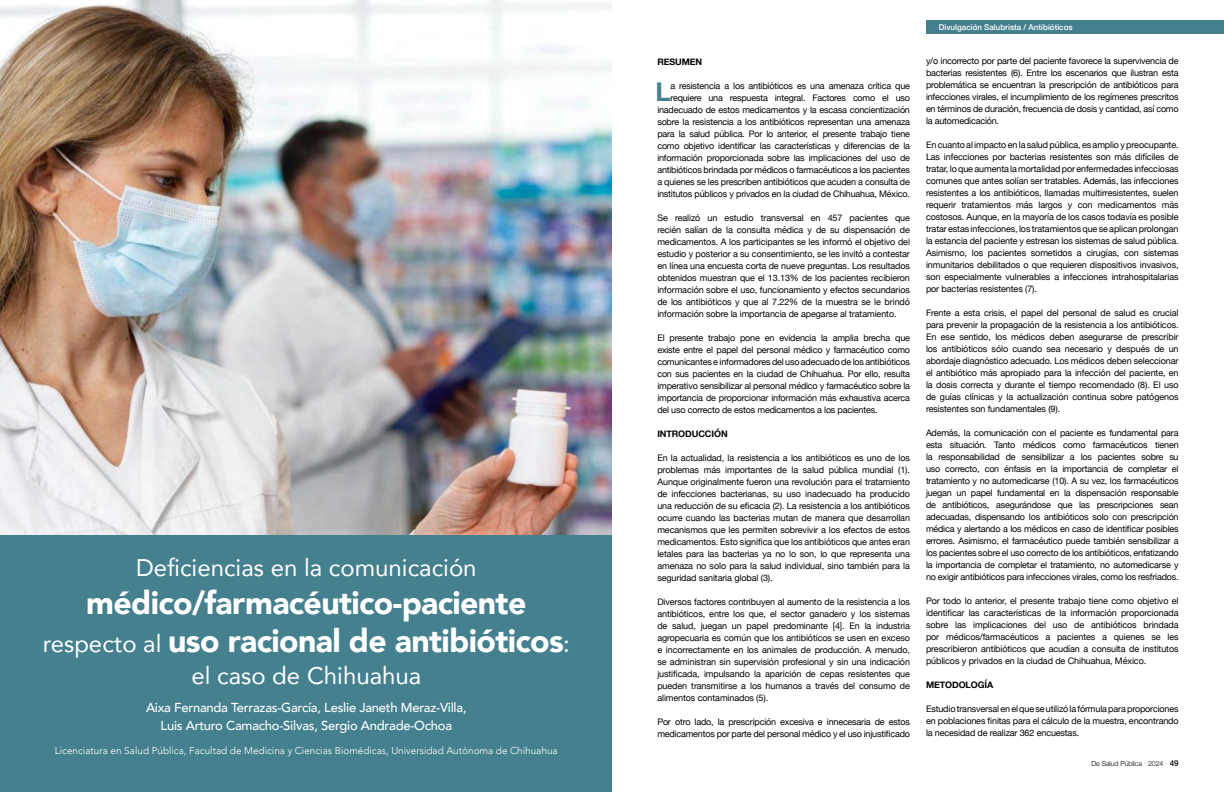
<style>
.page{position:relative;width:1224px;height:792px;background:#fff}
.page>*{position:absolute;margin:0;border:0;box-sizing:border-box;transform-origin:0 0}
.t1{font:900 32px/38px "Avenir";letter-spacing:-.02em;color:#fff;text-align:center}
.t2{font:700 25.8px "Helvetica Neue";color:#45808f}
.t3{font:24px "Avenir";color:#fff}
.t4{font:500 13px/18px "Avenir";letter-spacing:-.02em;color:#fff;text-align:center}
.t5{font:300 10px "Avenir";color:#fff}
.t6{font:9px/12px "Helvetica Neue";letter-spacing:-.02em;color:#000;text-align:justify}
.t7{font:700 9px "Helvetica Neue";letter-spacing:-.01em;color:#000}
.t8{font:500 8px "Helvetica Neue";color:#fff}
.t9{font:300 7px "Helvetica Neue";letter-spacing:-.01em;color:#000}
.s1{font-weight:400;font-size:24px}
.s2{font-size:8px;color:#83cfcc}
.s3{font-weight:500;font-size:8px}
</style>
<div class="page">
<img style="left:0;top:0;width:612px;height:536px">
<div style="left:0;top:536px;width:612px;height:256px;background:#45808f"></div>
<div style="left:926px;top:21px;width:298px;height:13px;background:#45808f"></div>
<h3 class="t3" style="left:136px;top:549px;width:342px">Deficiencias en la comunicación</h3>
<h1 class="t1" style="left:43px;top:583px;width:529px">médico/farmacéutico-paciente <span class="s1">respecto al</span> uso racional de antibióticos<span class="s1">:</span></h1>
<h3 class="t3" style="left:191px;top:657px;width:231px">el caso de Chihuahua</h3>
<h3 class="t4" style="left:146px;top:698px;width:322px">Aixa Fernanda Terrazas-García, Leslie Janeth Meraz-Villa,<br>Luis Arturo Camacho-Silvas, Sergio Andrade-Ochoa</h3>
<p class="t5" style="left:55px;top:745px;width:504px">Licenciatura en Salud Pública, Facultad de Medicina y Ciencias Biomédicas, Universidad Autónoma de Chihuahua</p>
<p class="t7" style="left:657px;top:55px;width:46px">RESUMEN</p>
<h2 class="t2" style="left:656px;top:71px;width:17px">L</h2>
<p class="t6" style="left:657px;top:80px;width:254px;text-align:right">a resistencia a los antibióticos es una amenaza crítica que requiere una respuesta integral. Factores como el uso inadecuado de estos medicamentos y la escasa concientización sobre la resistencia a los antibióticos representan una amenaza para la salud pública. Por lo anterior, el presente trabajo tiene como objetivo identificar las características y diferencias de la información proporcionada sobre las implicaciones del uso de antibióticos brindada por médicos o farmacéuticos a los pacientes a quienes se les prescriben antibióticos que acuden a consulta de institutos públicos y privados en la ciudad de Chihuahua, México.</p>
<p class="t6" style="left:657px;top:212px;width:254px">Se realizó un estudio transversal en 457 pacientes que recién salían de la consulta médica y de su dispensación de medicamentos. A los participantes se les informó el objetivo del estudio y posterior a su consentimiento, se les invitó a contestar en línea una encuesta corta de nueve preguntas. Los resultados obtenidos muestran que el 13.13% de los pacientes recibieron información sobre el uso, funcionamiento y efectos secundarios de los antibióticos y que al 7.22% de la muestra se le brindó información sobre la importancia de apegarse al tratamiento.</p>
<p class="t6" style="left:657px;top:332px;width:254px">El presente trabajo pone en evidencia la amplia brecha que existe entre el papel del personal médico y farmacéutico como comunicantes e informadores del uso adecuado de los antibióticos con sus pacientes en la ciudad de Chihuahua. Por ello, resulta imperativo sensibilizar al personal médico y farmacéutico sobre la importancia de proporcionar información más exhaustiva acerca del uso correcto de estos medicamentos a los pacientes.</p>
<p class="t7" style="left:657px;top:426px;width:72px">INTRODUCCIÓN</p>
<p class="t6" style="left:657px;top:452px;width:254px">En la actualidad, la resistencia a los antibióticos es uno de los problemas más importantes de la salud pública mundial (1).<br>Aunque originalmente fueron una revolución para el tratamiento de infecciones bacterianas, su uso inadecuado ha producido una reducción de su eficacia (2). La resistencia a los antibióticos ocurre cuando las bacterias mutan de manera que desarrollan mecanismos que les permiten sobrevivir a los efectos de estos medicamentos. Esto significa que los antibióticos que antes eran letales para las bacterias ya no lo son, lo que representa una amenaza no solo para la salud individual, sino también para la seguridad sanitaria global (3).</p>
<p class="t6" style="left:657px;top:596px;width:254px">Diversos factores contribuyen al aumento de la resistencia a los antibióticos, entre los que, el sector ganadero y los sistemas de salud, juegan un papel predominante [4]. En la industria agropecuaria es común que los antibióticos se usen en exceso e incorrectamente en los animales de producción. A menudo, se administran sin supervisión profesional y sin una indicación justificada, impulsando la aparición de cepas resistentes que pueden transmitirse a los humanos a través del consumo de alimentos contaminados (5).</p>
<p class="t6" style="left:657px;top:716px;width:254px">Por otro lado, la prescripción excesiva e innecesaria de estos medicamentos por parte del personal médico y el uso injustificado</p>
<p class="t8" style="left:939px;top:21px;width:135px">Divulgación Salubrista / Antibióticos</p>
<p class="t6" style="left:926px;top:56px;width:254px">y/o incorrecto por parte del paciente favorece la supervivencia de bacterias resistentes (6). Entre los escenarios que ilustran esta problemática se encuentran la prescripción de antibióticos para infecciones virales, el incumplimiento de los regímenes prescritos en términos de duración, frecuencia de dosis y cantidad, así como la automedicación.</p>
<p class="t6" style="left:926px;top:140px;width:254px">En cuanto al impacto en la salud pública, es amplio y preocupante.<br>Las infecciones por bacterias resistentes son más difíciles de tratar, lo que aumenta la mortalidad por enfermedades infecciosas comunes que antes solían ser tratables. Además, las infecciones resistentes a los antibióticos, llamadas multirresistentes, suelen requerir tratamientos más largos y con medicamentos más costosos. Aunque, en la mayoría de los casos todavía es posible tratar estas infecciones, los tratamientos que se aplican prolongan la estancia del paciente y estresan los sistemas de salud pública.<br>Asimismo, los pacientes sometidos a cirugías, con sistemas inmunitarios debilitados o que requieren dispositivos invasivos, son especialmente vulnerables a infecciones intrahospitalarias por bacterias resistentes (7).</p>
<p class="t6" style="left:926px;top:308px;width:254px">Frente a esta crisis, el papel del personal de salud es crucial para prevenir la propagación de la resistencia a los antibióticos.<br>En ese sentido, los médicos deben asegurarse de prescribir los antibióticos sólo cuando sea necesario y después de un abordaje diagnóstico adecuado. Los médicos deben seleccionar el antibiótico más apropiado para la infección del paciente, en la dosis correcta y durante el tiempo recomendado (8). El uso de guías clínicas y la actualización continua sobre patógenos resistentes son fundamentales (9).</p>
<p class="t6" style="left:926px;top:428px;width:254px">Además, la comunicación con el paciente es fundamental para esta situación. Tanto médicos como farmacéuticos tienen la responsabilidad de sensibilizar a los pacientes sobre su uso correcto, con énfasis en la importancia de completar el tratamiento y no automedicarse (10). A su vez, los farmacéuticos juegan un papel fundamental en la dispensación responsable de antibióticos, asegurándose que las prescripciones sean adecuadas, dispensando los antibióticos solo con prescripción médica y alertando a los médicos en caso de identificar posibles errores. Asimismo, el farmacéutico puede también sensibilizar a los pacientes sobre el uso correcto de los antibióticos, enfatizando la importancia de completar el tratamiento, no automedicarse y no exigir antibióticos para infecciones virales, como los resfriados.</p>
<p class="t6" style="left:926px;top:596px;width:254px">Por todo lo anterior, el presente trabajo tiene como objetivo el identificar las características de la información proporcionada sobre las implicaciones del uso de antibióticos brindada por médicos/farmacéuticos a pacientes a quienes se les prescribieron antibióticos que acudían a consulta de institutos públicos y privados en la ciudad de Chihuahua, México.</p>
<p class="t7" style="left:926px;top:678px;width:69px">METODOLOGÍA</p>
<p class="t6" style="left:926px;top:704px;width:254px">Estudio transversal en el que se utilizó la fórmula para proporciones en poblaciones finitas para el cálculo de la muestra, encontrando la necesidad de realizar 362 encuestas.</p>
<p class="t9" style="left:1092px;top:758px;width:89px">De Salud Pública <span class="s2">·</span> 2024 <span class="s2">·</span> <span class="s3">49</span></p>
</div>
